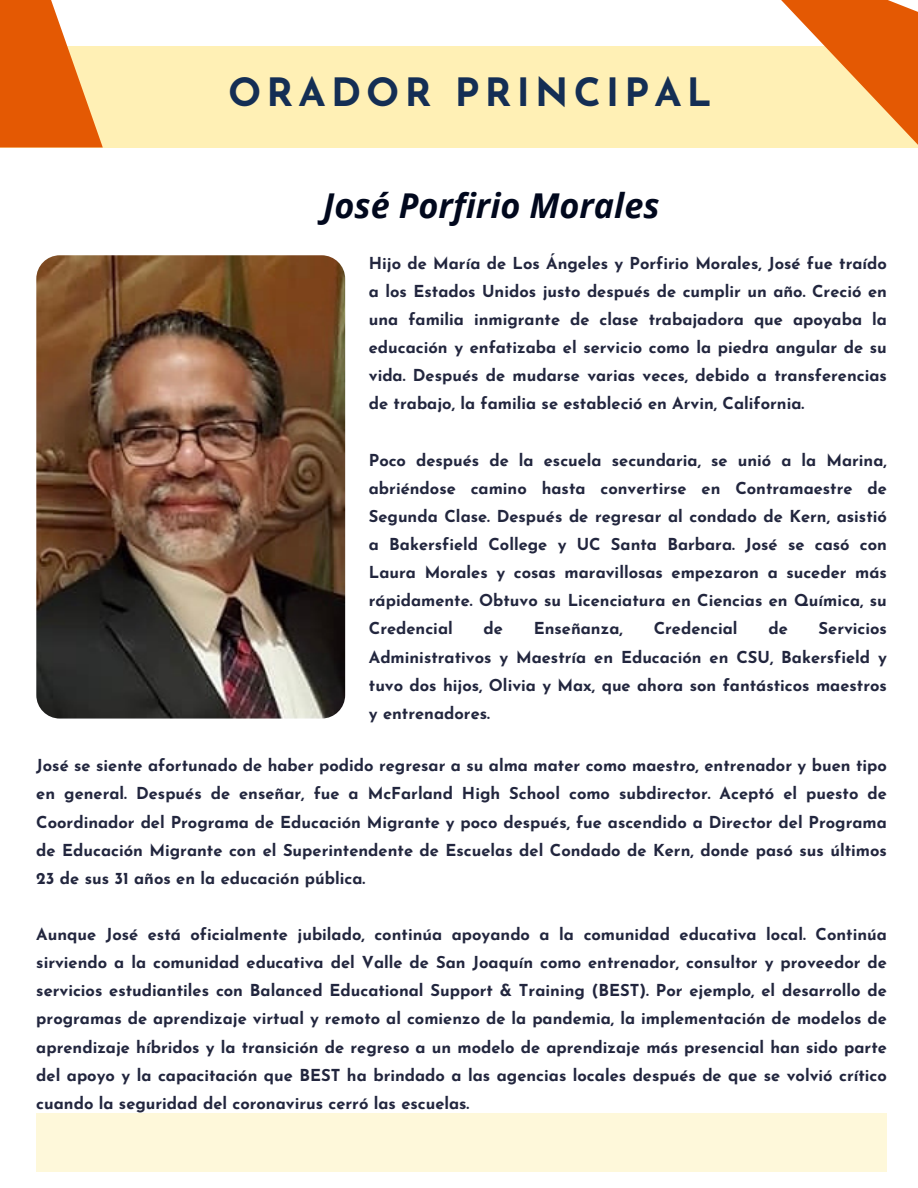
<style>
.page{position:relative;width:918px;height:1188px;background:#fff}
.page>*{position:absolute;margin:0;border:0;box-sizing:border-box;transform-origin:0 0}
.t1{font:700 39px "Josefin Sans";letter-spacing:.135em;color:#142e54}
.t2{font:italic 700 34.2px "Open Sans";color:#01081d}
.t3{font:700 16.5px/28.2px "Josefin Sans";color:#22263e;text-align:justify}
</style>
<div class="page">
<div style="left:0;top:46px;width:918px;height:102px;background:#fff0b5"></div>
<div style="left:36px;top:1113px;width:851px;height:59px;background:#fef8da"></div>
<svg style="left:781px;top:0;width:137px;height:145px"></svg>
<svg style="left:0;top:0;width:103px;height:148px;fill:#e45903"></svg>
<img style="left:36px;top:255px;width:309px;height:464px;border-radius:23px">
<p class="t1" style="left:228px;top:77px;width:485px">ORADOR PRINCIPAL</p>
<h2 class="t2" style="left:323px;top:181px;width:338px">José Porfirio Morales</h2>
<p class="t3" style="left:369px;top:251px;width:520px">Hijo de María de Los Ángeles y Porfirio Morales, José fue traído a los Estados Unidos justo después de cumplir un año. Creció en una familia inmigrante de clase trabajadora que apoyaba la educación y enfatizaba el servicio como la piedra angular de su vida. Después de mudarse varias veces, debido a transferencias de trabajo, la familia se estableció en Arvin, California.</p>
<p class="t3" style="left:369px;top:447px;width:520px">Poco después de la escuela secundaria, se unió a la Marina, abriéndose camino hasta convertirse en Contramaestre de Segunda Clase. Después de regresar al condado de Kern, asistió a Bakersfield College y UC Santa Barbara. José se casó con Laura Morales y cosas maravillosas empezaron a suceder más rápidamente. Obtuvo su Licenciatura en Ciencias en Química, su Credencial</p>
<p class="t3" style="left:484px;top:616px;width:21px">de</p>
<p class="t3" style="left:534px;top:616px;width:91px">Enseñanza,</p>
<p class="t3" style="left:654px;top:616px;width:85px">Credencial</p>
<p class="t3" style="left:768px;top:616px;width:21px">de</p>
<p class="t3" style="left:369px;top:616px;width:520px;text-indent:450px">Servicios Administrativos y Maestría en Educación en CSU, Bakersfield y tuvo dos hijos, Olivia y Max, que ahora son fantásticos maestros y entrenadores.</p>
<p class="t3" style="left:36px;top:753px;width:852px">José se siente afortunado de haber podido regresar a su alma mater como maestro, entrenador y buen tipo en general. Después de enseñar, fue a McFarland High School como subdirector. Aceptó el puesto de Coordinador del Programa de Educación Migrante y poco después, fue ascendido a Director del Programa de Educación Migrante con el Superintendente de Escuelas del Condado de Kern, donde pasó sus últimos 23 de sus 31 años en la educación pública.</p>
<p class="t3" style="left:36px;top:922px;width:852px">Aunque José está oficialmente jubilado, continúa apoyando a la comunidad educativa local. Continúa sirviendo a la comunidad educativa del Valle de San Joaquín como entrenador, consultor y proveedor de servicios estudiantiles con Balanced Educational Support &amp; Training (BEST). Por ejemplo, el desarrollo de programas de aprendizaje virtual y remoto al comienzo de la pandemia, la implementación de modelos de aprendizaje híbridos y la transición de regreso a un modelo de aprendizaje más presencial han sido parte del apoyo y la capacitación que BEST ha brindado a las agencias locales después de que se volvió crítico cuando la seguridad del coronavirus cerró las escuelas.</p>
</div>
